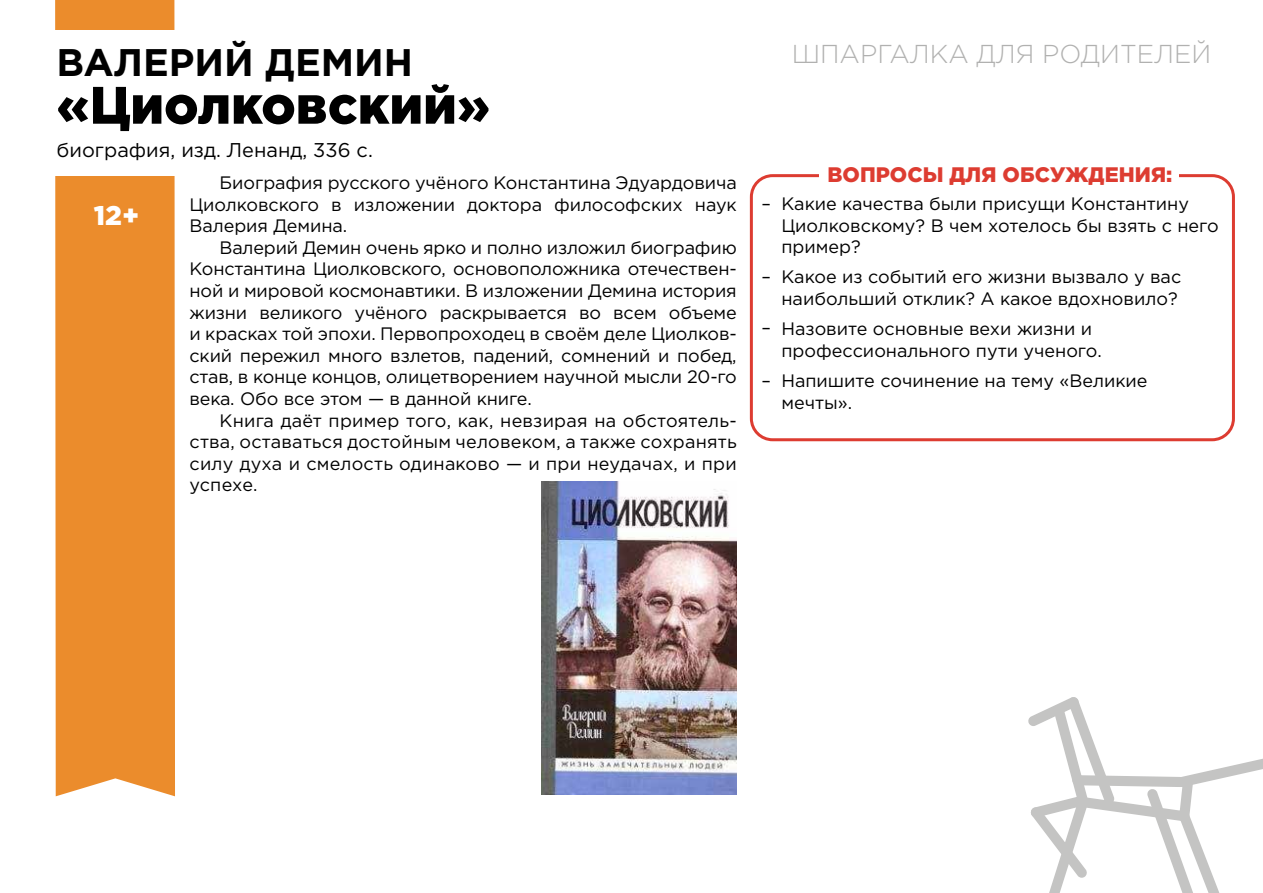
<style>
.page{position:relative;width:1263px;height:893px;background:#fff}
.page>*{position:absolute;margin:0;border:0;box-sizing:border-box;transform-origin:0 0}
.t1{font:900 52.65px "Gotham Pro";color:#000}
.t2{font:700 38.4px "Gotham Pro";color:#000}
.t3{font:900 27px "Gotham Pro";color:#fff}
.t4{font:300 25.8px "Gotham Pro";color:#b1b1b0}
.t5{font:900 21px "Gotham Pro";color:#dd3c31}
.t6{font:19.95px "Gotham Pro";color:#000}
.t7{font:18px/21.6px "Gotham Pro";color:#000}
</style>
<div class="page">
<img style="left:541px;top:482px;width:196px;height:312px">
<div style="left:750px;top:174px;width:485px;height:267px;border:3px solid #dd3c31;border-radius:21px"></div>
<div style="left:820px;top:159px;width:359px;height:34px;background:#fff"></div>
<div style="left:55px;top:0;width:120px;height:796px;background:#eb8c2c"></div>
<div style="left:53px;top:31px;width:125px;height:145px;background:#fff"></div>
<svg style="left:1028px;top:697px;width:235px;height:196px"></svg>
<h2 class="t2" style="left:57px;top:40px;width:358px">ВАЛЕРИЙ ДЕМИН</h2>
<h1 class="t1" style="left:57px;top:75px;width:435px">«Циолковский»</h1>
<p class="t6" style="left:57px;top:139px;width:318px">биография, изд. Ленанд, 336 с.</p>
<h3 class="t3" style="left:94px;top:200px;width:47px">12+</h3>
<p class="t7" style="left:189px;top:172px;width:549px;text-align:justify;text-indent:30px">Биография русского учёного Константина Эдуардовича Циолковского в изложении доктора философских наук Валерия Демина.</p>
<p class="t7" style="left:189px;top:237px;width:549px;text-align:justify;text-indent:30px">Валерий Демин очень ярко и полно изложил биографию Константина Циолковского, основоположника отечествен&shy;ной и мировой космонавтики. В изложении Демина история жизни великого учёного раскрывается во всем объеме и красках той эпохи. Первопроходец в своём деле Циолков&shy;ский пережил много взлетов, падений, сомнений и побед, став, в конце концов, олицетворением научной мысли 20-го века. Обо все этом — в данной книге.</p>
<p class="t7" style="left:189px;top:409px;width:549px;text-align:justify;text-indent:30px">Книга даёт пример того, как, невзирая на обстоятель&shy;ства, оставаться достойным человеком, а также сохранять силу духа и смелость одинаково — и при неудачах, и при успехе.</p>
<h3 class="t4" style="left:792px;top:40px;width:421px">ШПАРГАЛКА ДЛЯ РОДИТЕЛЕЙ</h3>
<p class="t7" style="left:761px;top:193px;width:11px">–</p>
<p class="t7" style="left:761px;top:266px;width:11px">–</p>
<p class="t7" style="left:761px;top:317px;width:11px">–</p>
<p class="t7" style="left:761px;top:370px;width:11px">–</p>
<p class="t5" style="left:827px;top:162px;width:346px">ВОПРОСЫ ДЛЯ ОБСУЖДЕНИЯ:</p>
<p class="t7" style="left:781px;top:193px;width:439px">Какие качества были присущи Константину<br>Циолковскому? В чем хотелось бы взять с него пример?</p>
<p class="t7" style="left:781px;top:266px;width:401px">Какое из событий его жизни вызвало у вас наибольший отклик? А какое вдохновило?</p>
<p class="t7" style="left:781px;top:318px;width:322px">Назовите основные вехи жизни и профессионального пути ученого.</p>
<p class="t7" style="left:781px;top:370px;width:368px">Напишите сочинение на тему «Великие мечты».</p>
</div>
